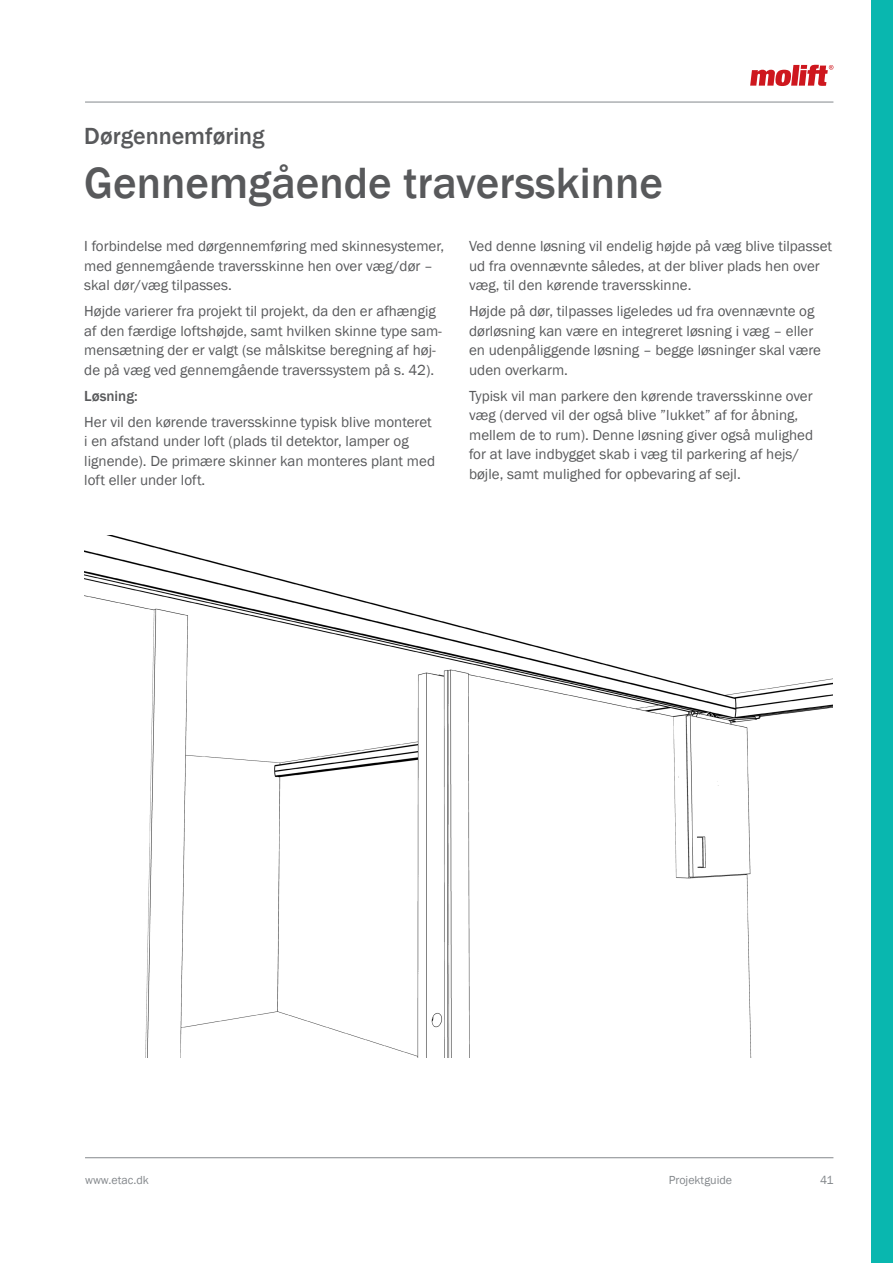
<style>
.page{position:relative;width:893px;height:1263px;background:#fff}
.page>*{position:absolute;margin:0;border:0;box-sizing:border-box;transform-origin:0 0}
.t1{font:500 45px "Franklin Gothic";color:#58595b}
.t2{font:500 24px "Franklin Gothic";color:#58595b}
.t3{font:15px/19.5px "Franklin Gothic";color:#58595b}
.t4{font:500 15px "Franklin Gothic";color:#58595b}
.t5{font:12px "Franklin Gothic";color:#84888c}
</style>
<div class="page">
<hr style="left:85px;top:102px;width:748px;height:1px;background:#84888c">
<hr style="left:85px;top:1157px;width:748px;height:1px;background:#84888c">
<div style="left:872px;top:0;width:21px;height:1263px;background:#09b7af"></div>
<img style="left:84px;top:535px;width:749px;height:522px">
<svg style="left:750px;top:65px;width:83px;height:21px"></svg>
<h2 class="t2" style="left:84px;top:122px;width:182px">Dørgennemføring</h2>
<h1 class="t1" style="left:84px;top:156px;width:580px">Gennemgående traversskinne</h1>
<p class="t3" style="left:84px;top:237px;width:361px">I forbindelse med dørgennemføring med skinnesystemer, med gennemgående traversskinne hen over væg/dør – skal dør/væg tilpasses.</p>
<p class="t3" style="left:84px;top:302px;width:359px">Højde varierer fra projekt til projekt, da den er afhængig af den færdige loftshøjde, samt hvilken skinne type sam&shy;mensætning der er valgt (se målskitse beregning af høj&shy;de på væg ved gennemgående traverssystem på s. 42).</p>
<p class="t4" style="left:84px;top:386px;width:55px">Løsning:</p>
<p class="t3" style="left:84px;top:412px;width:352px">Her vil den kørende traversskinne typisk blive monteret i en afstand under loft (plads til detektor, lamper og lignende). De primære skinner kan monteres plant med loft eller under loft.</p>
<p class="t3" style="left:469px;top:237px;width:364px">Ved denne løsning vil endelig højde på væg blive tilpasset ud fra ovennævnte således, at der bliver plads hen over væg, til den kørende traversskinne.</p>
<p class="t3" style="left:469px;top:302px;width:353px">Højde på dør, tilpasses ligeledes ud fra ovennævnte og dørløsning kan være en integreret løsning i væg – eller en udenpåliggende løsning – begge løsninger skal være uden overkarm.</p>
<p class="t3" style="left:469px;top:386px;width:346px">Typisk vil man parkere den kørende traversskinne over væg (derved vil der også blive ”lukket” af for åbning, mellem de to rum). Denne løsning giver også mulighed for at lave indbygget skab i væg til parkering af hejs/ bøjle, samt mulighed for opbevaring af sejl.</p>
<p class="t5" style="left:85px;top:1173px;width:65px">www.etac.dk</p>
<p class="t5" style="left:669px;top:1173px;width:65px">Projektguide</p>
<p class="t5" style="left:820px;top:1173px;width:15px">41</p>
</div>
